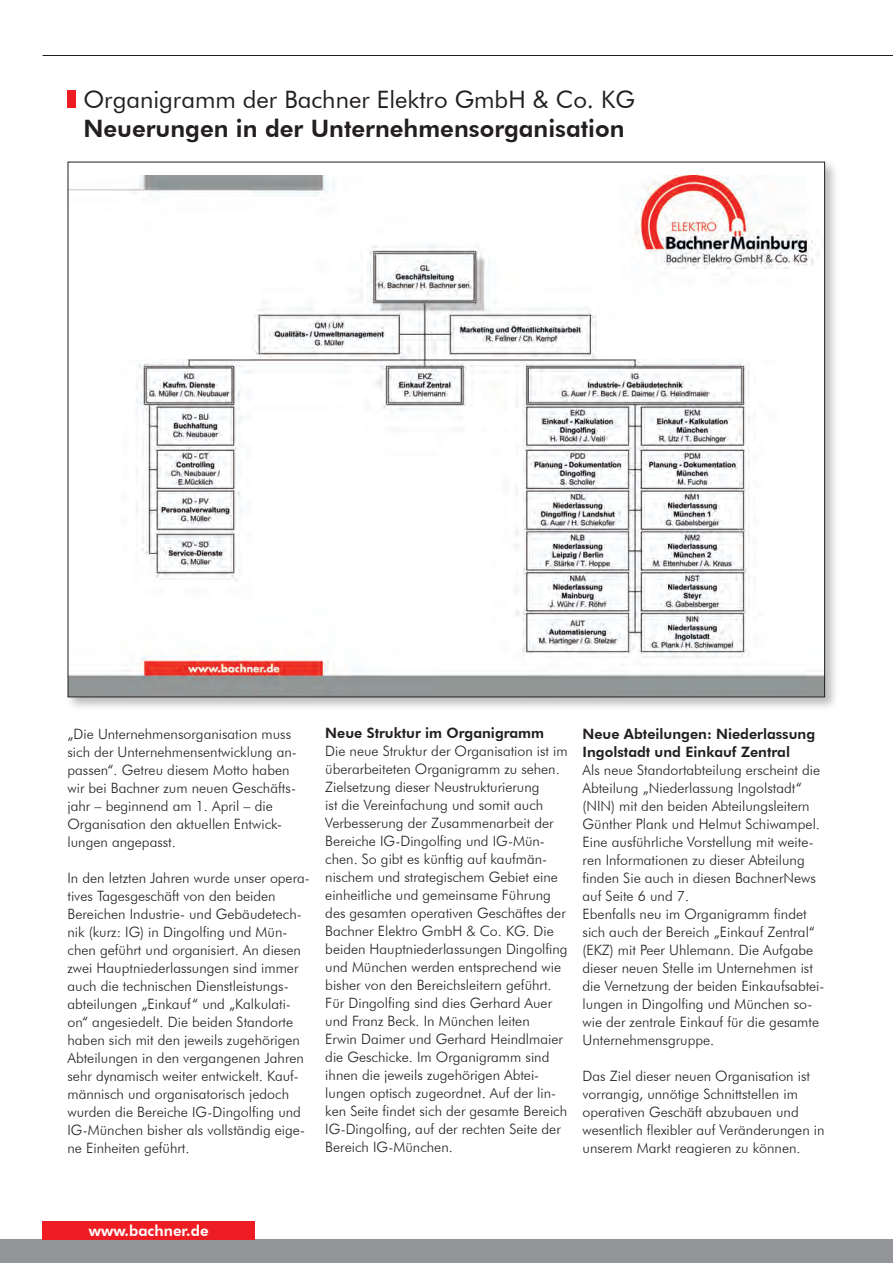
<style>
.page{position:relative;width:893px;height:1263px;background:#fff}
.page>*{position:absolute;margin:0;border:0;box-sizing:border-box;transform-origin:0 0}
.t1{font:800 24px/28.8px "Futura BT";color:#231f20}
.t2{font:800 15px "Futura BT";color:#fff}
.t3{font:300 14.25px/18px "Futura BT";color:#231f20}
.t4{font:800 14.25px/18px "Futura BT";color:#231f20}
.s1{font-weight:400}
.s2{font-weight:800}
</style>
<div class="page">
<hr style="left:43px;top:55px;width:850px;height:1px;background:#231f20">
<div style="left:0;top:1239px;width:893px;height:24px;background:#939598"></div>
<div style="left:68px;top:90px;width:8px;height:18px;background:#ee1d23"></div>
<div style="left:43px;top:1221px;width:212px;height:18px;background:#ee1d23"></div>
<div style="left:65px;top:159px;width:774px;height:552px;background:#231f20;opacity:.3"></div>
<div style="left:68px;top:162px;width:757px;height:535px;background:#fff"></div>
<img style="left:70px;top:175px;width:753px;height:520px">
<p class="t1" style="left:83px;top:85px;width:553px"><span class="s1">Organigramm der Bachner Elektro GmbH &amp; Co. KG<br></span>Neuerungen in der Unternehmensorganisation</p>
<p class="t3" style="left:68px;top:724px;width:230px">„Die Unternehmensorganisation muss sich der Unternehmensentwicklung an&shy;passen“. Getreu diesem Motto haben wir bei Bachner zum neuen Geschäfts&shy;jahr – beginnend am 1. April – die Organisation den aktuellen Entwick&shy;lungen angepasst.</p>
<p class="t3" style="left:68px;top:868px;width:244px">In den letzten Jahren wurde unser opera&shy;tives Tagesgeschäft von den beiden Bereichen Industrie- und Gebäudetech&shy;nik (kurz: IG) in Dingolfing und Mün&shy;chen geführt und organisiert. An diesen zwei Hauptniederlassungen sind immer auch die technischen Dienstleistungs&shy;abteilungen „Einkauf“ und „Kalkulati&shy;on“ angesiedelt. Die beiden Standorte haben sich mit den jeweils zugehörigen Abteilungen in den vergangenen Jahren sehr dynamisch weiter entwickelt. Kauf&shy;männisch und organisatorisch jedoch wurden die Bereiche IG-Dingolfing und IG-München bisher als vollständig eige&shy;ne Einheiten geführt.</p>
<p class="t3" style="left:325px;top:724px;width:244px"><span class="s2">Neue Struktur im Organigramm </span>Die neue Struktur der Organisation ist im überarbeiteten Organigramm zu sehen.<br>Zielsetzung dieser Neustrukturierung<br>ist die Vereinfachung und somit auch Verbesserung der Zusammenarbeit der Bereiche IG-Dingolfing und IG-Mün&shy;chen. So gibt es künftig auf kaufmän&shy;nischem und strategischem Gebiet eine einheitliche und gemeinsame Führung des gesamten operativen Geschäftes der Bachner Elektro GmbH &amp; Co. KG. Die beiden Hauptniederlassungen Dingolfing und München werden entsprechend wie bisher von den Bereichsleitern geführt.<br>Für Dingolfing sind dies Gerhard Auer und Franz Beck. In München leiten<br>Erwin Daimer und Gerhard Heindlmaier die Geschicke. Im Organigramm sind ihnen die jeweils zugehörigen Abtei&shy;lungen optisch zugeordnet. Auf der lin&shy;ken Seite findet sich der gesamte Bereich IG-Dingolfing, auf der rechten Seite der Bereich IG-München.</p>
<p class="t4" style="left:583px;top:724px;width:234px">Neue Abteilungen: Niederlassung<br>Ingolstadt und Einkauf Zentral</p>
<p class="t3" style="left:583px;top:760px;width:239px">Als neue Standortabteilung erscheint die Abteilung „Niederlassung Ingolstadt“ (NIN) mit den beiden Abteilungsleitern Günther Plank und Helmut Schiwampel.<br>Eine ausführliche Vorstellung mit weite&shy;ren Informationen zu dieser Abteilung finden Sie auch in diesen BachnerNews auf Seite 6 und 7.</p>
<p class="t3" style="left:583px;top:904px;width:243px">Ebenfalls neu im Organigramm findet sich auch der Bereich „Einkauf Zentral“ (EKZ) mit Peer Uhlemann. Die Aufgabe dieser neuen Stelle im Unternehmen ist die Vernetzung der beiden Einkaufsabtei&shy;lungen in Dingolfing und München so&shy;wie der zentrale Einkauf für die gesamte Unternehmensgruppe.</p>
<p class="t3" style="left:583px;top:1066px;width:244px">Das Ziel dieser neuen Organisation ist vorrangig, unnötige Schnittstellen im operativen Geschäft abzubauen und wesentlich flexibler auf Veränderungen in unserem Markt reagieren zu können.</p>
<p class="t2" style="left:89px;top:1222px;width:121px">www.bachner.de</p>
</div>
